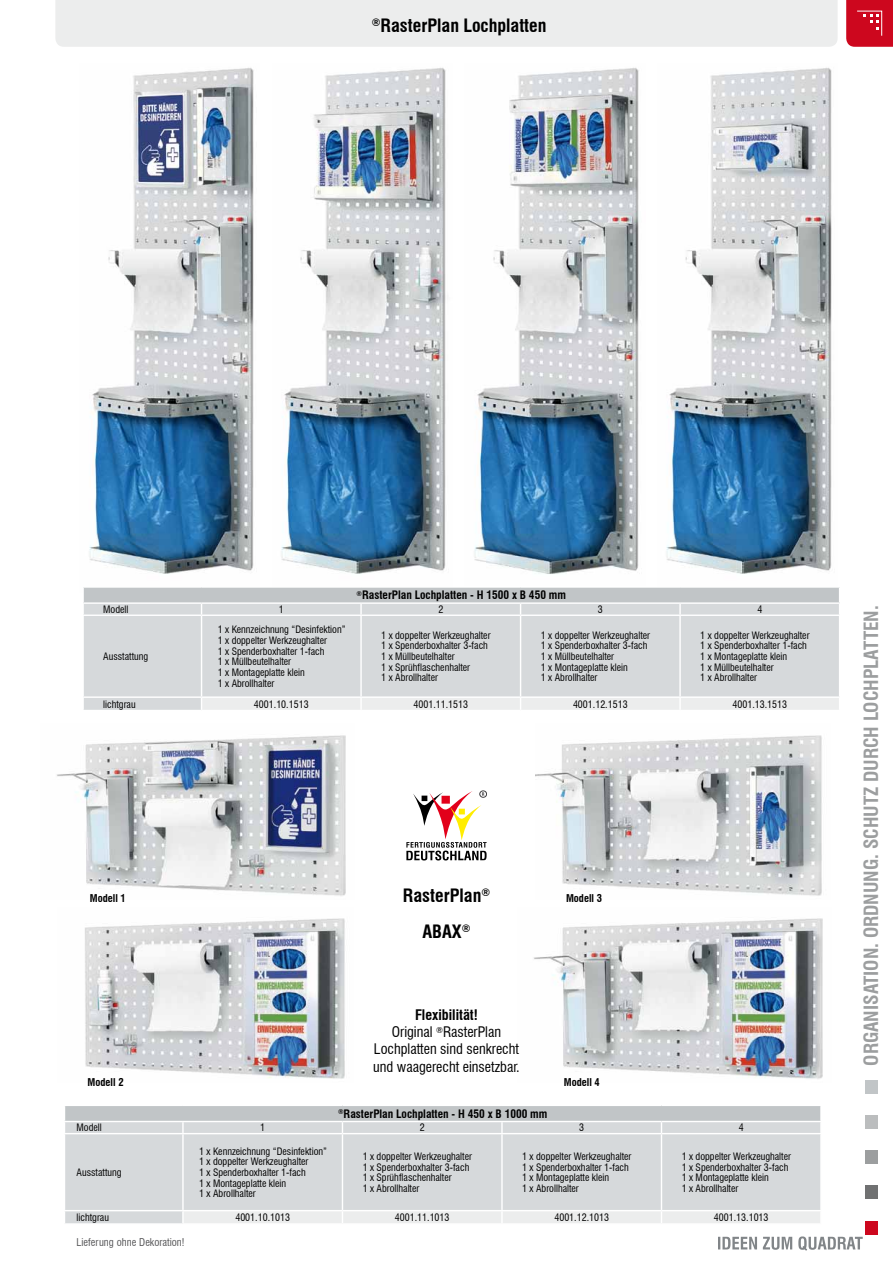
<style>
.page{position:relative;width:893px;height:1263px;background:#fff}
.page>*{position:absolute;margin:0;border:0;box-sizing:border-box;transform-origin:0 0}
.t1{font:700 condensed 19.2px "Swiss 721 BT";color:#9c9e9f}
.t2{font:700 condensed 18px/36px "Swiss 721 BT";color:#000;text-align:center}
.t3{font:condensed 14.25px/17.1px "Swiss 721 BT";color:#000;text-align:center}
.t4{font:700 condensed 11.4px "Swiss 721 BT";color:#000}
.t5{font:700 condensed 10.5px "Swiss 721 BT";color:#000}
.t6{font:condensed 10.5px "Swiss 721 BT";color:#58585a}
.t7{font:condensed 10.05px/10.6px "Swiss 721 BT";color:#000}
.s1{font-weight:700}
</style>
<div class="page">
<div style="left:865px;top:1080px;width:12px;height:13px;background:#c1c5c7"></div>
<div style="left:865px;top:1115px;width:12px;height:13px;background:#bbbdbe"></div>
<div style="left:865px;top:1186px;width:12px;height:13px;background:#707172"></div>
<div style="left:865px;top:1150px;width:12px;height:14px;background:#9c9e9f"></div>
<div style="left:865px;top:1221px;width:12px;height:13px;background:#cd071e"></div>
<svg style="left:718px;top:1236px;width:145px;height:15px"></svg>
<div style="left:55px;top:0;width:783px;height:47px;background:#eceded"></div>
<svg style="left:846px;top:0;width:47px;height:47px;background:#d0162c"></svg>
<img style="left:666px;top:68px;width:166px;height:506px">
<img style="left:474px;top:68px;width:165px;height:506px">
<img style="left:281px;top:68px;width:165px;height:506px">
<img style="left:89px;top:68px;width:165px;height:506px">
<div style="left:83px;top:587px;width:757px;height:16px;background:#c1c5c7"></div>
<div style="left:84px;top:604px;width:755px;height:106px;background:#d6d9db"></div>
<hr style="left:82px;top:586px;width:120px;height:2px;background:#fff">
<hr style="left:202px;top:586px;width:159px;height:2px;background:#fff">
<hr style="left:361px;top:586px;width:160px;height:2px;background:#fff">
<hr style="left:521px;top:586px;width:159px;height:2px;background:#fff">
<hr style="left:680px;top:586px;width:160px;height:2px;background:#fff">
<hr style="left:82px;top:602px;width:120px;height:2px;background:#fff">
<svg style="left:83px;top:588px;width:1px;height:15px"></svg>
<hr style="left:202px;top:602px;width:159px;height:2px;background:#fff">
<hr style="left:361px;top:602px;width:160px;height:2px;background:#fff">
<hr style="left:521px;top:602px;width:159px;height:2px;background:#fff">
<hr style="left:680px;top:602px;width:160px;height:2px;background:#fff">
<hr style="left:82px;top:614px;width:120px;height:2px;background:#fff">
<hr style="left:202px;top:614px;width:159px;height:2px;background:#fff">
<hr style="left:201px;top:616px;width:1px;height:80px;background:#fff">
<hr style="left:361px;top:614px;width:160px;height:2px;background:#fff">
<hr style="left:360px;top:616px;width:2px;height:80px;background:#fff">
<hr style="left:521px;top:614px;width:159px;height:2px;background:#fff">
<hr style="left:520px;top:616px;width:1px;height:80px;background:#fff">
<hr style="left:680px;top:614px;width:160px;height:2px;background:#fff">
<hr style="left:679px;top:616px;width:2px;height:80px;background:#fff">
<hr style="left:82px;top:696px;width:120px;height:2px;background:#fff">
<hr style="left:202px;top:696px;width:159px;height:2px;background:#fff">
<hr style="left:361px;top:696px;width:160px;height:2px;background:#fff">
<hr style="left:521px;top:696px;width:159px;height:2px;background:#fff">
<hr style="left:680px;top:696px;width:160px;height:2px;background:#fff">
<div style="left:201px;top:698px;width:638px;height:12px;background:#eceded"></div>
<svg style="left:360px;top:604px;width:2px;height:10px"></svg>
<svg style="left:679px;top:604px;width:2px;height:10px"></svg>
<svg style="left:839px;top:588px;width:1px;height:15px"></svg>
<div style="left:64px;top:1105px;width:757px;height:16px;background:#c1c5c7"></div>
<div style="left:65px;top:1122px;width:755px;height:101px;background:#d6d9db"></div>
<hr style="left:64px;top:1105px;width:119px;height:1px;background:#fff">
<hr style="left:183px;top:1105px;width:159px;height:1px;background:#fff">
<hr style="left:342px;top:1105px;width:160px;height:1px;background:#fff">
<hr style="left:502px;top:1105px;width:159px;height:1px;background:#fff">
<hr style="left:661px;top:1105px;width:161px;height:1px;background:#fff">
<svg style="left:64px;top:1106px;width:1px;height:15px"></svg>
<hr style="left:64px;top:1133px;width:119px;height:1px;background:#fff">
<hr style="left:183px;top:1133px;width:159px;height:1px;background:#fff">
<hr style="left:182px;top:1134px;width:2px;height:76px;background:#fff">
<hr style="left:342px;top:1133px;width:160px;height:1px;background:#fff">
<hr style="left:342px;top:1134px;width:1px;height:76px;background:#fff">
<hr style="left:502px;top:1133px;width:159px;height:1px;background:#fff">
<hr style="left:501px;top:1134px;width:2px;height:76px;background:#fff">
<hr style="left:661px;top:1133px;width:161px;height:1px;background:#fff">
<hr style="left:661px;top:1134px;width:1px;height:76px;background:#fff">
<hr style="left:64px;top:1210px;width:119px;height:1px;background:#fff">
<hr style="left:183px;top:1210px;width:159px;height:1px;background:#fff">
<hr style="left:342px;top:1210px;width:160px;height:1px;background:#fff">
<hr style="left:502px;top:1210px;width:159px;height:1px;background:#fff">
<hr style="left:661px;top:1210px;width:161px;height:1px;background:#fff">
<svg style="left:182px;top:1211px;width:638px;height:13px"></svg>
<svg style="left:182px;top:1122px;width:2px;height:11px"></svg>
<svg style="left:501px;top:1122px;width:2px;height:11px"></svg>
<svg style="left:820px;top:1106px;width:1px;height:27px"></svg>
<img style="left:57px;top:735px;width:289px;height:161px">
<img style="left:85px;top:918px;width:260px;height:161px">
<img style="left:535px;top:735px;width:287px;height:161px">
<img style="left:534px;top:918px;width:289px;height:161px">
<svg style="left:406px;top:791px;width:81px;height:69px"></svg>
<h2 class="t2" style="left:372px;top:7px;width:176px"><sup>®</sup>RasterPlan Lochplatten</h2>
<p class="t4" style="left:357px;top:588px;width:211px"><sup>®</sup>RasterPlan Lochplatten - H 1500 x B 450 mm</p>
<p class="t7" style="left:103px;top:604px;width:27px">Modell</p>
<p class="t7" style="left:279px;top:604px;width:6px">1</p>
<p class="t7" style="left:438px;top:604px;width:6px">2</p>
<p class="t7" style="left:598px;top:604px;width:6px">3</p>
<p class="t7" style="left:757px;top:604px;width:6px">4</p>
<p class="t7" style="left:103px;top:651px;width:46px">Ausstattung</p>
<p class="t7" style="left:218px;top:624px;width:129px">1 x Kennzeichnung “Desinfektion”<br>1 x doppelter Werkzeughalter<br>1 x Spenderboxhalter 1-fach<br>1 x Müllbeutelhalter<br>1 x Montageplatte klein<br>1 x Abrollhalter</p>
<p class="t7" style="left:381px;top:630px;width:111px">1 x doppelter Werkzeughalter<br>1 x Spenderboxhalter 3-fach<br>1 x Müllbeutelhalter<br>1 x Sprühflaschenhalter<br>1 x Abrollhalter</p>
<p class="t7" style="left:541px;top:630px;width:111px">1 x doppelter Werkzeughalter<br>1 x Spenderboxhalter 3-fach<br>1 x Müllbeutelhalter<br>1 x Montageplatte klein<br>1 x Abrollhalter</p>
<p class="t7" style="left:700px;top:630px;width:111px">1 x doppelter Werkzeughalter<br>1 x Spenderboxhalter 1-fach<br>1 x Montageplatte klein<br>1 x Müllbeutelhalter<br>1 x Abrollhalter</p>
<p class="t7" style="left:103px;top:698px;width:34px">lichtgrau</p>
<p class="t7" style="left:254px;top:698px;width:56px">4001.10.1513</p>
<p class="t7" style="left:413px;top:698px;width:56px">4001.11.1513</p>
<p class="t7" style="left:573px;top:698px;width:56px">4001.12.1513</p>
<p class="t7" style="left:732px;top:698px;width:56px">4001.13.1513</p>
<p class="t5" style="left:90px;top:892px;width:38px">Modell 1</p>
<p class="t5" style="left:88px;top:1075px;width:38px">Modell 2</p>
<h2 class="t2" style="left:403px;top:878px;width:89px">RasterPlan<sup>®<br></sup>ABAX<sup>®</sup></h2>
<p class="t5" style="left:566px;top:892px;width:38px">Modell 3</p>
<h3 class="t3" style="left:373px;top:1006px;width:148px"><span class="s1">Flexibilität!<br></span>Original <sup>®</sup>RasterPlan<br>Lochplatten sind senkrecht und waagerecht einsetzbar.</h3>
<p class="t4" style="left:338px;top:1107px;width:211px"><sup>®</sup>RasterPlan Lochplatten - H 450 x B 1000 mm</p>
<p class="t5" style="left:564px;top:1075px;width:38px">Modell 4</p>
<p class="t7" style="left:77px;top:1122px;width:27px">Modell</p>
<p class="t7" style="left:260px;top:1122px;width:6px">1</p>
<p class="t7" style="left:420px;top:1122px;width:6px">2</p>
<p class="t7" style="left:579px;top:1122px;width:6px">3</p>
<p class="t7" style="left:739px;top:1122px;width:6px">4</p>
<p class="t7" style="left:77px;top:1167px;width:46px">Ausstattung</p>
<p class="t7" style="left:199px;top:1145px;width:129px">1 x Kennzeichnung “Desinfektion”<br>1 x doppelter Werkzeughalter<br>1 x Spenderboxhalter 1-fach<br>1 x Montageplatte klein<br>1 x Abrollhalter</p>
<p class="t7" style="left:363px;top:1151px;width:111px">1 x doppelter Werkzeughalter<br>1 x Spenderboxhalter 3-fach<br>1 x Sprühflaschenhalter<br>1 x Abrollhalter</p>
<p class="t7" style="left:522px;top:1151px;width:111px">1 x doppelter Werkzeughalter<br>1 x Spenderboxhalter 1-fach<br>1 x Montageplatte klein<br>1 x Abrollhalter</p>
<p class="t7" style="left:682px;top:1151px;width:111px">1 x doppelter Werkzeughalter<br>1 x Spenderboxhalter 3-fach<br>1 x Montageplatte klein<br>1 x Abrollhalter</p>
<p class="t7" style="left:77px;top:1212px;width:34px">lichtgrau</p>
<p class="t7" style="left:235px;top:1212px;width:56px">4001.10.1013</p>
<p class="t7" style="left:395px;top:1212px;width:56px">4001.11.1013</p>
<p class="t7" style="left:554px;top:1212px;width:56px">4001.12.1013</p>
<p class="t7" style="left:714px;top:1212px;width:56px">4001.13.1013</p>
<p class="t6" style="left:77px;top:1236px;width:110px">Lieferung ohne Dekoration!</p>
<h1 class="t1" style="left:860px;top:1066px;width:462px;rotate:-90deg">Organisation. Ordnung. Schutz durch Lochplatten.</h1>
</div>
